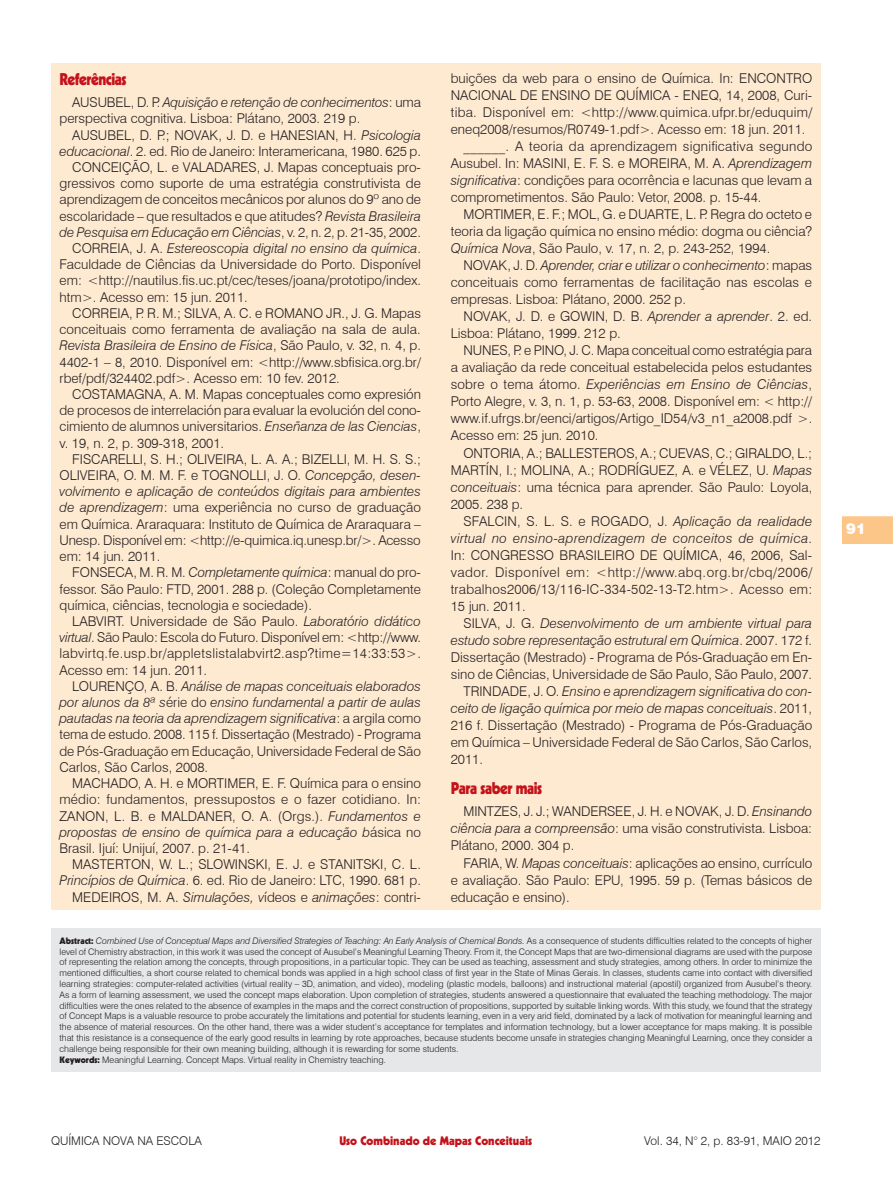
<style>
.page{position:relative;width:893px;height:1191px;background:#fff}
.page>*{position:absolute;margin:0;border:0;box-sizing:border-box;transform-origin:0 0}
.Seção{font:900 16.5px "Kabel";letter-spacing:-.03em;color:#c4121a;scale:.9 1}
.t1{font:900 15px "Swiss 721 BT";color:#fff}
.Bibliografia{font:300 13.5px/16.2px "Swiss 721 BT";color:#231f20;text-align:justify}
.t2{font:300 12px "Swiss 721 BT";color:#231f20}
.t3{font:900 12px "Kabel";color:#c4121a}
.Abstract{font:300 9px/10.8px "Swiss 721 BT";color:#231f20;text-align:justify}
.s1{font-style:italic}
.s2{font-family:"Kabel";font-weight:900}
</style>
<div class="page">
<svg style="left:842px;top:516px;width:51px;height:28px"></svg>
<div style="left:51px;top:64px;width:770px;height:846px;background:#fee9d1"></div>
<div style="left:51px;top:928px;width:770px;height:143px;background:#e6e7e9"></div>
<p class="Bibliografia" style="left:451px;top:69px;width:363px;line-height:17.1px">buições da web para o ensino de Química. In: ENCONTRO NACIONAL DE ENSINO DE QUÍMICA - ENEQ, 14, 2008, Curi&shy;tiba. Disponível em: &lt;http://www.quimica.ufpr.br/eduquim/ eneq2008/resumos/R0749-1.pdf&gt;. Acesso em: 18 jun. 2011.</p>
<p class="Bibliografia" style="left:451px;top:137px;width:363px;line-height:17.1px;text-indent:13px">______. A teoria da aprendizagem significativa segundo Ausubel. In: MASINI, E. F. S. e MOREIRA, M. A. <span class="s1">Aprendizagem significativa</span>: condições para ocorrência e lacunas que levam a comprometimentos. São Paulo: Vetor, 2008. p. 15-44.</p>
<p class="Bibliografia" style="left:451px;top:205px;width:363px;line-height:17.1px;text-indent:13px">MORTIMER, E. F.; MOL, G. e DUARTE, L. P. Regra do octeto e teoria da ligação química no ensino médio: dogma ou ciência?<br><span class="s1">Química Nova</span>, São Paulo, v. 17, n. 2, p. 243-252, 1994.</p>
<p class="Bibliografia" style="left:451px;top:256px;width:363px;line-height:17.1px;text-indent:13px">NOVAK, J. D. <span class="s1">Aprender, criar e utilizar o conhecimento</span>: mapas conceituais como ferramentas de facilitação nas escolas e empresas. Lisboa: Plátano, 2000. 252 p.</p>
<p class="Bibliografia" style="left:451px;top:308px;width:363px;line-height:17.1px;text-indent:13px">NOVAK, J. D. e GOWIN, D. B. <span class="s1">Aprender a aprender</span>. 2. ed.<br>Lisboa: Plátano, 1999. 212 p.</p>
<p class="Bibliografia" style="left:451px;top:342px;width:363px;line-height:17.1px;text-indent:13px">NUNES, P. e PINO, J. C. Mapa conceitual como estratégia para a avaliação da rede conceitual estabelecida pelos estudantes sobre o tema átomo. <span class="s1">Experiências em Ensino de Ciências</span>, Porto Alegre, v. 3, n. 1, p. 53-63, 2008. Disponível em: &lt; http:// www.if.ufrgs.br/eenci/artigos/Artigo_ID54/v3_n1_a2008.pdf &gt;.<br>Acesso em: 25 jun. 2010.</p>
<p class="Bibliografia" style="left:451px;top:444px;width:363px;line-height:17.1px;text-indent:13px">ONTORIA, A.; BALLESTEROS, A.; CUEVAS, C.; GIRALDO, L.; MARTÍN, I.; MOLINA, A.; RODRÍGUEZ, A. e VÉLEZ, U. <span class="s1">Mapas conceituais</span>: uma técnica para aprender. São Paulo: Loyola, 2005. 238 p.</p>
<p class="Bibliografia" style="left:451px;top:512px;width:363px;line-height:17.1px;text-indent:13px">SFALCIN, S. L. S. e ROGADO, J. <span class="s1">Aplicação da realidade virtual no ensino-aprendizagem de conceitos de química</span>.<br>In: CONGRESSO BRASILEIRO DE QUÍMICA, 46, 2006, Sal&shy;vador. Disponível em: &lt;http://www.abq.org.br/cbq/2006/ trabalhos2006/13/116-IC-334-502-13-T2.htm&gt;. Acesso em:<br>15 jun. 2011.</p>
<p class="Bibliografia" style="left:451px;top:614px;width:363px;line-height:17.1px;text-indent:13px">SILVA, J. G. <span class="s1">Desenvolvimento de um ambiente virtual para estudo sobre representação estrutural em Química</span>. 2007. 172 f.<br>Dissertação (Mestrado) - Programa de Pós-Graduação em En&shy;sino de Ciências, Universidade de São Paulo, São Paulo, 2007.</p>
<p class="Bibliografia" style="left:451px;top:682px;width:363px;line-height:17.1px;text-indent:13px">TRINDADE, J. O. <span class="s1">Ensino e aprendizagem significativa do con&shy;ceito de ligação química por meio de mapas conceituais</span>. 2011, 216 f. Dissertação (Mestrado) - Programa de Pós-Graduação em Química – Universidade Federal de São Carlos, São Carlos, 2011.</p>
<p class="Seção" style="left:451px;top:777px;width:103px">Para saber mais</p>
<p class="Bibliografia" style="left:451px;top:803px;width:363px;line-height:17.1px;text-indent:13px">MINTZES, J. J.; WANDERSEE, J. H. e NOVAK, J. D. <span class="s1">Ensinando ciência para a compreensão</span>: uma visão construtivista. Lisboa:<br>Plátano, 2000. 304 p.</p>
<p class="Bibliografia" style="left:451px;top:854px;width:363px;line-height:17.1px;text-indent:13px">FARIA, W. <span class="s1">Mapas conceituais</span>: aplicações ao ensino, currículo e avaliação. São Paulo: EPU, 1995. 59 p. (Temas básicos de educação e ensino).</p>
<p class="Abstract" style="left:59px;top:935px;width:754px"><span class="s2">Abstract:</span> <span class="s1">Combined Use of Conceptual Maps and Diversified Strategies of Teaching: An Early Analysis of Chemical Bonds.</span> As a consequence of students difficulties related to the concepts of higher level of Chemistry abstraction, in this work it was used the concept of Ausubel’s Meaningful Learning Theory. From it, the Concept Maps that are two-dimensional diagrams are used with the purpose of representing the relation among the concepts, through propositions, in a particular topic. They can be used as teaching, assessment and study strategies, among others. In order to minimize the mentioned difficulties, a short course related to chemical bonds was applied in a high school class of first year in the State of Minas Gerais. In classes, students came into contact with diversified learning strategies: computer-related activities (virtual reality – 3D, animation, and video), modeling (plastic models, balloons) and instructional material (apostil) organized from Ausubel’s theory.<br>As a form of learning assessment, we used the concept maps elaboration. Upon completion of strategies, students answered a questionnaire that evaluated the teaching methodology. The major difficulties were the ones related to the absence of examples in the maps and the correct construction of propositions, supported by suitable linking words. With this study, we found that the strategy of Concept Maps is a valuable resource to probe accurately the limitations and potential for students learning, even in a very arid field, dominated by a lack of motivation for meaningful learning and the absence of material resources. On the other hand, there was a wider student’s acceptance for templates and information technology, but a lower acceptance for maps making. It is possible that this resistance is a consequence of the early good results in learning by rote approaches, because students become unsafe in strategies changing Meaningful Learning, once they consider a challenge being responsible for their own meaning building, although it is rewarding for some students.</p>
<p class="Abstract" style="left:59px;top:1054px;width:328px"><span class="s2">Keywords:</span> Meaningful Learning. Concept Maps. Virtual reality in Chemistry teaching.</p>
<p class="Seção" style="left:60px;top:69px;width:76px">Referências</p>
<p class="Bibliografia" style="left:60px;top:94px;width:363px;text-indent:13px">AUSUBEL, D. P. <span class="s1">Aquisição e retenção de conhecimentos</span>: uma perspectiva cognitiva. Lisboa: Plátano, 2003. 219 p.</p>
<p class="Bibliografia" style="left:60px;top:126px;width:363px;text-align:right">AUSUBEL, D. P.; NOVAK, J. D. e HANESIAN, H. <span class="s1">Psicologia educacional</span>. 2. ed. Rio de Janeiro: Interamericana, 1980. 625 p.</p>
<p class="Bibliografia" style="left:60px;top:159px;width:363px;text-indent:13px">CONCEIÇÃO, L. e VALADARES, J. Mapas conceptuais pro&shy;gressivos como suporte de uma estratégia construtivista de aprendizagem de conceitos mecânicos por alunos do 9º ano de escolaridade – que resultados e que atitudes? <span class="s1">Revista Brasileira de Pesquisa em Educação em Ciências</span>, v. 2, n. 2, p. 21-35, 2002.</p>
<p class="Bibliografia" style="left:60px;top:240px;width:363px;text-indent:13px">CORREIA, J. A. <span class="s1">Estereoscopia digital no ensino da química</span>.<br>Faculdade de Ciências da Universidade do Porto. Disponível em: &lt;http://nautilus.fis.uc.pt/cec/teses/joana/prototipo/index. htm&gt;. Acesso em: 15 jun. 2011.</p>
<p class="Bibliografia" style="left:60px;top:305px;width:363px;text-indent:13px">CORREIA, P. R. M.; SILVA, A. C. e ROMANO JR., J. G. Mapas conceituais como ferramenta de avaliação na sala de aula.<br><span class="s1">Revista Brasileira de Ensino de Física</span>, São Paulo, v. 32, n. 4, p.<br>4402-1 – 8, 2010. Disponível em: &lt;http://www.sbfisica.org.br/ rbef/pdf/324402.pdf&gt;. Acesso em: 10 fev. 2012.</p>
<p class="Bibliografia" style="left:60px;top:386px;width:363px;text-indent:13px">COSTAMAGNA, A. M. Mapas conceptuales como expresión de procesos de interrelación para evaluar la evolución del cono&shy;cimiento de alumnos universitarios. <span class="s1">Enseñanza de las Ciencias</span>, v. 19, n. 2, p. 309-318, 2001.</p>
<p class="Bibliografia" style="left:60px;top:451px;width:363px;text-indent:13px">FISCARELLI, S. H.; OLIVEIRA, L. A. A.; BIZELLI, M. H. S. S.; OLIVEIRA, O. M. M. F. e TOGNOLLI, J. O. <span class="s1">Concepção, desen&shy;volvimento e aplicação de conteúdos digitais para ambientes de aprendizagem</span>: uma experiência no curso de graduação em Química. Araraquara: Instituto de Química de Araraquara – Unesp. Disponível em: &lt;http://e-quimica.iq.unesp.br/&gt;. Acesso em: 14 jun. 2011.</p>
<p class="Bibliografia" style="left:60px;top:564px;width:363px;text-indent:13px">FONSECA, M. R. M. <span class="s1">Completamente química</span>: manual do pro&shy;fessor. São Paulo: FTD, 2001. 288 p. (Coleção Completamente química, ciências, tecnologia e sociedade).</p>
<p class="Bibliografia" style="left:60px;top:613px;width:363px;text-indent:13px">LABVIRT. Universidade de São Paulo. <span class="s1">Laboratório didático virtual</span>. São Paulo: Escola do Futuro. Disponível em: &lt;http://www. labvirtq.fe.usp.br/appletslistalabvirt2.asp?time=14:33:53&gt;.<br>Acesso em: 14 jun. 2011.</p>
<p class="Bibliografia" style="left:60px;top:678px;width:363px;text-indent:13px">LOURENÇO, A. B. <span class="s1">Análise de mapas conceituais elaborados por alunos da 8ª s</span>érie do <span class="s1">ensino fundamental a partir de aulas pautadas na teoria da aprendizagem significativa</span>: a argila como tema de estudo. 2008. 115 f. Dissertação (Mestrado) - Programa de Pós-Graduação em Educação, Universidade Federal de São Carlos, São Carlos, 2008.</p>
<p class="Bibliografia" style="left:60px;top:775px;width:363px;text-indent:13px">MACHADO, A. H. e MORTIMER, E. F. Química para o ensino médio: fundamentos, pressupostos e o fazer cotidiano. In:<br>ZANON, L. B. e MALDANER, O. A. (Orgs.). <span class="s1">Fundamentos e propostas de ensino de química para a educação b</span>ásica no Brasil. Ijuí: Unijuí, 2007. p. 21-41.</p>
<p class="Bibliografia" style="left:60px;top:856px;width:363px;text-align:right">MASTERTON, W. L.; SLOWINSKI, E. J. e STANITSKI, C. L.<br><span class="s1">Princípios de Química</span>. 6. ed. Rio de Janeiro: LTC, 1990. 681 p.</p>
<p class="Bibliografia" style="left:72px;top:888px;width:350px">MEDEIROS, M. A. <span class="s1">Simulações, v</span>ídeos e <span class="s1">animações</span>: contri-</p>
<p class="t1" style="left:846px;top:519px;width:21px">91</p>
<p class="t2" style="left:51px;top:1133px;width:152px">QUÍMICA NOVA NA ESCOLA</p>
<p class="t3" style="left:339px;top:1133px;width:194px">Uso Combinado de Mapas Conceituais</p>
<p class="t2" style="left:644px;top:1133px;width:178px">Vol. 34, N° 2, p. 83-91, MAIO 2012</p>
</div>
